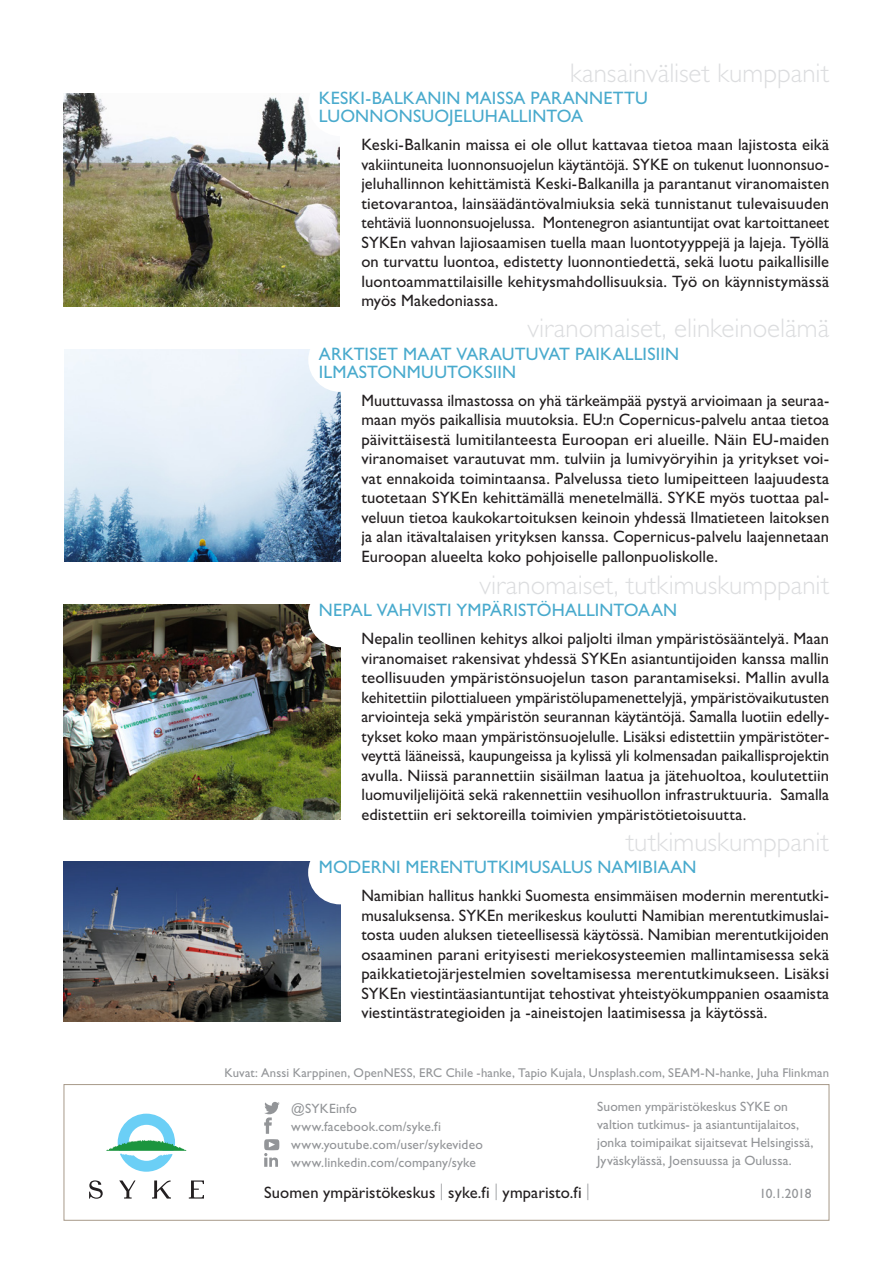
<style>
.page{position:relative;width:893px;height:1263px;background:#fff}
.page>*{position:absolute;margin:0;border:0;box-sizing:border-box;transform-origin:0 0}
.t1{font:300 27px "Gill Sans Std";color:#dcdddf}
.t2{font:18px/18px "Gill Sans Std";letter-spacing:.01em;color:#49aacd}
.t3{font:16.5px/19.5px "Gill Sans Std";letter-spacing:.005em;color:#231f20;text-align:justify}
.t4{font:13.5px/18px "Gill Sans Std";letter-spacing:.01em;color:#939598}
.t5{font:12.75px "Gill Sans Std";letter-spacing:.01em;color:#939598}
.s1{font-weight:300;color:#939598}
</style>
<div class="page">
<img style="left:64px;top:862px;width:276px;height:160px">
<div style="left:308px;top:840px;width:64px;height:64px;background:#fff;border-radius:50%"></div>
<img style="left:64px;top:605px;width:276px;height:215px">
<div style="left:308px;top:583px;width:64px;height:64px;background:#fff;border-radius:50%"></div>
<div style="left:64px;top:1084px;width:765px;height:136px;border:1px solid #a79989"></div>
<svg style="left:264px;top:1102px;width:16px;height:65px"></svg>
<svg style="left:89px;top:1180px;width:14px;height:19px"></svg>
<svg style="left:119px;top:1180px;width:17px;height:18px"></svg>
<svg style="left:152px;top:1180px;width:19px;height:18px"></svg>
<svg style="left:189px;top:1180px;width:15px;height:18px"></svg>
<svg style="left:106px;top:1114px;width:81px;height:58px"></svg>
<img style="left:64px;top:349px;width:276px;height:213px">
<div style="left:308px;top:328px;width:64px;height:64px;background:#fff;border-radius:50%"></div>
<img style="left:64px;top:93px;width:276px;height:213px">
<div style="left:308px;top:72px;width:64px;height:64px;background:#fff;border-radius:50%"></div>
<h1 class="t1" style="left:570px;top:58px;width:261px">kansainväliset kumppanit</h1>
<p class="t2" style="left:319px;top:89px;width:330px">Keski-Balkanin maissa parannettu luonnonsuojeluhallintoa</p>
<p class="t3" style="left:361px;top:135px;width:469px">Keski-Balkanin maissa ei ole ollut kattavaa tietoa maan lajistosta eikä vakiintuneita luonnonsuojelun käytäntöjä. SYKE</p>
<p class="t3" style="left:361px;top:155px;width:469px;text-indent:311px">on tukenut luonnonsuo&shy;jeluhallinnon kehittämistä Keski-Balkanilla ja parantanut viranomaisten tietovarantoa, lainsäädäntövalmiuksia sekä tunnistanut tulevaisuuden tehtäviä luonnonsuojelussa. Montenegron asiantuntijat ovat kartoittaneet SYKE</p>
<p class="t3" style="left:361px;top:233px;width:469px;text-indent:37px">n vahvan lajiosaamisen tuella maan luontotyyppejä ja lajeja. Työllä on turvattu luontoa, edistetty luonnontiedettä, sekä luotu paikallisille luontoammattilaisille kehitysmahdollisuuksia. Työ on käynnistymässä myös M akedoniassa.</p>
<h1 class="t1" style="left:527px;top:313px;width:303px">viranomaiset, elinkeinoelämä</h1>
<p class="t2" style="left:319px;top:345px;width:362px">Arktiset maat varautuvat paikallisiin ilmastonmuutoksiin</p>
<p class="t3" style="left:361px;top:390px;width:469px">Muuttuvassa ilmastossa on yhä tärkeämpää pystyä arvioimaan ja seuraa&shy;maan myös paikallisia muutoksia. EU :n Copernicus-palvelu antaa tietoa päivittäisestä lumitilanteesta Euroopan eri alueille. N äin EU -maiden viranomaiset varautuvat mm. tulviin ja lumivyöryihin ja yritykset voi&shy;vat ennakoida toimintaansa. Palvelussa tieto lumipeitteen laajuudesta tuotetaan SYKE</p>
<p class="t3" style="left:470px;top:488px;width:209px">n kehittämällä menetelmällä. SYKE</p>
<p class="t3" style="left:361px;top:488px;width:469px;text-indent:348px">myös tuottaa pal&shy;veluun tietoa kaukokartoituksen keinoin yhdessä Ilmatieteen laitoksen ja alan itävaltalaisen yrityksen kanssa. Copernicus-palvelu laajennetaan Euroopan alueelta koko pohjoiselle pallonpuoliskolle.</p>
<h1 class="t1" style="left:479px;top:570px;width:351px">viranomaiset, tutkimuskumppanit</h1>
<p class="t2" style="left:319px;top:601px;width:360px">Nepal vahvisti ympäristöhallintoaan</p>
<p class="t3" style="left:361px;top:629px;width:469px">Nepalin teollinen kehitys alkoi paljolti ilman ympäristösääntelyä. M aan viranomaiset rakensivat yhdessä SYKE</p>
<p class="t3" style="left:361px;top:648px;width:469px;text-indent:257px">n asiantuntijoiden kanssa mallin teollisuuden ympäristönsuojelun tason parantamiseksi. Mallin avulla kehitettiin pilottialueen ympäristölupamenettelyjä, ympäristövaikutusten arviointeja sekä ympäristön seurannan käytäntöjä. Samalla luotiin edelly&shy;tykset koko maan ympäristönsuojelulle. Lisäksi edistettiin ympäristöter&shy;veyttä lääneissä, kaupungeissa ja kylissä yli kolmensadan paikallisprojektin avulla. Niissä parannettiin sisäilman laatua ja jätehuoltoa, koulutettiin luomuviljelijöitä sekä rakennettiin vesihuollon infrastruktuuria. Samalla edistettiin eri sektoreilla toimivien ympäristötietoisuutta.</p>
<h1 class="t1" style="left:626px;top:827px;width:204px">tutkimuskumppanit</h1>
<p class="t2" style="left:319px;top:858px;width:379px">Moderni merentutkimusalus Namibiaan</p>
<p class="t3" style="left:361px;top:886px;width:469px">Namibian hallitus hankki Suomesta ensimmäisen modernin merentutki&shy;musaluksensa. SYKE</p>
<p class="t3" style="left:361px;top:906px;width:469px;text-indent:134px">n merikeskus koulutti Namibian merentutkimuslai&shy;tosta uuden aluksen tieteellisessä käytössä. N amibian merentutkijoiden osaaminen parani erityisesti meriekosysteemien mallintamisessa sekä paikkatietojärjestelmien soveltamisessa merentutkimukseen. Lisäksi SYKE</p>
<p class="t3" style="left:361px;top:984px;width:469px;text-indent:37px">n viestintäasiantuntijat tehostivat yhteistyökumppanien osaamista viestintästrategioiden ja -aineistojen laatimisessa ja käytössä.</p>
<p class="t5" style="left:224px;top:1065px;width:168px">Kuvat: Anssi Karppinen, OpenNESS</p>
<p class="t5" style="left:413px;top:1065px;width:264px">, ERC Chile -hanke, Tapio Kujala, Unsplash.com, SEAM</p>
<p class="t5" style="left:700px;top:1065px;width:130px">-N -hanke, Juha Flinkman</p>
<p class="t4" style="left:291px;top:1099px;width:193px;text-indent:45px">info www.facebook.com/syke.fi www.youtube.com/user/sykevideo www.linkedin.com/company/syke</p>
<p class="t4" style="left:597px;top:1097px;width:152px">Suomen ympäristökeskus SYKE</p>
<p class="t4" style="left:291px;top:1099px;width:23px">@SYKE</p>
<p class="t4" style="left:597px;top:1097px;width:218px;text-indent:177px">on valtion tutkimus- ja asiantuntijalaitos, jonka toimipaikat sijaitsevat H elsingissä,<br>Jyväskylässä, Joensuussa ja Oulussa.</p>
<p class="t3" style="left:264px;top:1182px;width:327px">Suomen ympäristökeskus <span class="s1">|</span> syke.fi <span class="s1">|</span> ymparisto.fi <span class="s1">|</span></p>
<p class="t4" style="left:759px;top:1184px;width:54px">10.1.2018</p>
</div>
